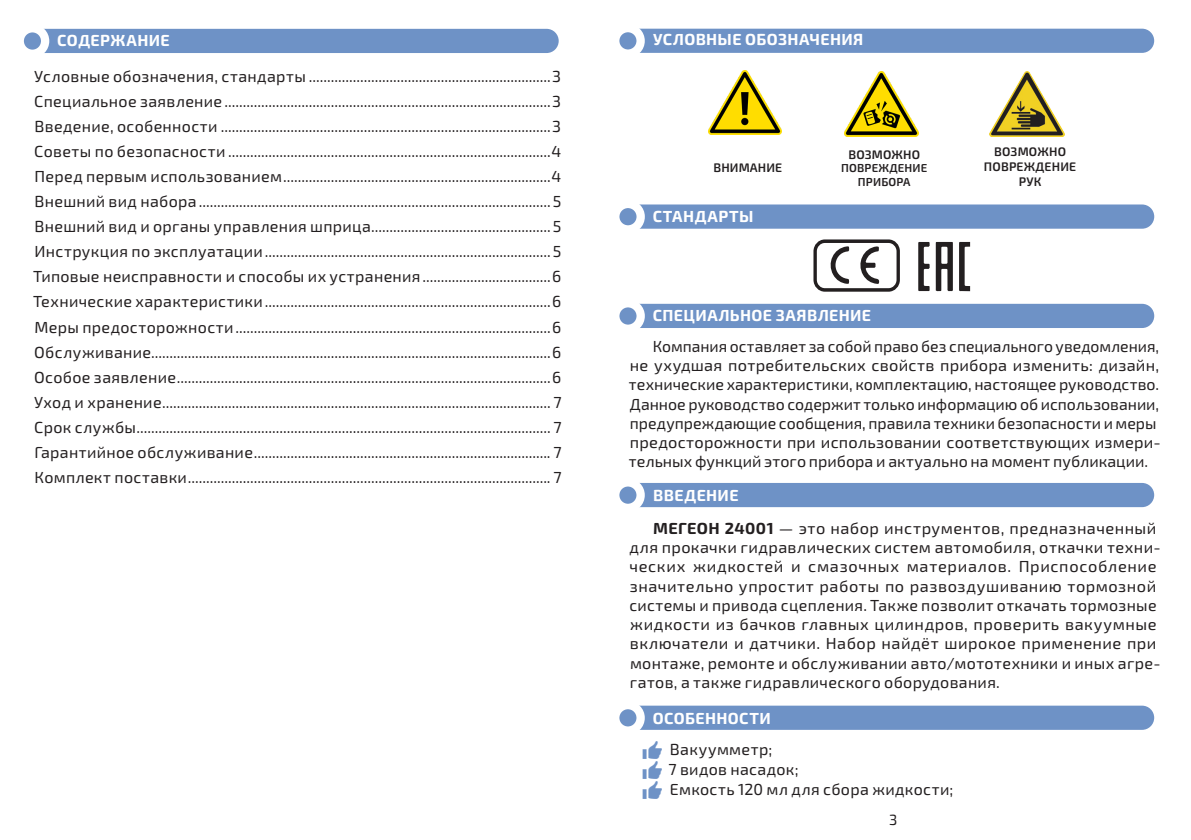
<style>
.page{position:relative;width:1191px;height:840px;background:#fff}
.page>*{position:absolute;margin:0;border:0;box-sizing:border-box;transform-origin:0 0}
.t1{font:16px/25px "Exo 2.0";letter-spacing:.02em;color:#231f20}
.t2{font:700 16px "Exo 2.0";letter-spacing:.02em;color:#fff}
.t3{font:14.8px "Exo 2.0";color:#231f20}
.t4{font:600 12.4px/14.8px "Exo 2.0";letter-spacing:.015em;color:#231f20;text-align:center}
.t5{font:600 11.6px/13.8px "Exo 2.0";letter-spacing:.015em;color:#231f20;text-align:center}
.s1{font-weight:700;color:#fff}
.s2{font-weight:700}
</style>
<div class="page">
<svg style="left:640px;top:705px;width:515px;height:25px;background:#7396c8"></svg>
<svg style="left:615px;top:704px;width:25px;height:26px"></svg>
<div style="left:611px;top:700px;width:34px;height:34px;border:8px solid #fff;border-radius:50%"></div>
<svg style="left:640px;top:204px;width:515px;height:25px;background:#7396c8"></svg>
<svg style="left:615px;top:204px;width:25px;height:25px"></svg>
<div style="left:611px;top:200px;width:34px;height:33px;border:8px solid #fff;border-radius:50%"></div>
<div style="left:640px;top:303px;width:515px;height:25px;background:#6e92c6"></div>
<svg style="left:615px;top:303px;width:25px;height:25px"></svg>
<div style="left:611px;top:299px;width:34px;height:34px;border:8px solid #fff;border-radius:50%"></div>
<div style="left:639px;top:483px;width:516px;height:25px;background:#6e92c6"></div>
<svg style="left:615px;top:482px;width:25px;height:25px"></svg>
<div style="left:611px;top:478px;width:34px;height:33px;border:8px solid #fff;border-radius:50%"></div>
<svg style="left:640px;top:28px;width:515px;height:25px;background:#7396c8"></svg>
<div style="left:44px;top:28px;width:515px;height:25px;background:#6e92c6"></div>
<svg style="left:615px;top:28px;width:25px;height:26px"></svg>
<div style="left:611px;top:24px;width:34px;height:34px;border:8px solid #fff;border-radius:50%"></div>
<svg style="left:20px;top:28px;width:25px;height:26px"></svg>
<div style="left:16px;top:24px;width:33px;height:34px;border:8px solid #fff;border-radius:50%"></div>
<div style="left:813px;top:239px;width:87px;height:52px;border:3px solid #231f20;border-radius:10px"></div>
<svg style="left:959px;top:242px;width:11px;height:49px"></svg>
<svg style="left:918px;top:242px;width:35px;height:50px"></svg>
<svg style="left:860px;top:246px;width:19px;height:38px"></svg>
<svg style="left:830px;top:246px;width:19px;height:38px"></svg>
<img style="left:708px;top:71px;width:73px;height:63px">
<img style="left:844px;top:71px;width:74px;height:65px">
<img style="left:990px;top:71px;width:74px;height:65px">
<p class="t2" style="left:57px;top:31px;width:114px">СОДЕРЖАНИЕ</p>
<p class="t1" style="left:33px;top:64px;width:530px;text-align:justify">Условные обозначения, стандарты ..................................................................3<br>Специальное заявление .........................................................................................3<br>Введение, особенности ..........................................................................................3<br>Советы по безопасности ........................................................................................4<br>Перед первым использованием.........................................................................4<br>Внешний вид набора................................................................................................5<br>Внешний вид и органы управления шприца.................................................5<br>Инструкция по эксплуатации..............................................................................5<br>Типовые неисправности и способы их устранения...................................6<br>Технические характеристики..............................................................................6<br>Меры предосторожности......................................................................................6<br>Обслуживание.............................................................................................................6<br>Особое заявление......................................................................................................6<br>Уход и хранение.......................................................................................................... 7<br>Срок службы................................................................................................................. 7<br>Гарантийное обслуживание................................................................................. 7<br>Комплект поставки................................................................................................... 7</p>
<p class="t2" style="left:653px;top:30px;width:212px">УСЛОВНЫЕ ОБОЗНАЧЕНИЯ</p>
<p class="t4" style="left:713px;top:161px;width:70px">ВНИМАНИЕ</p>
<p class="t2" style="left:653px;top:206px;width:102px">СТАНДАРТЫ</p>
<p class="t4" style="left:848px;top:147px;width:73px">ВОЗМОЖНО</p>
<p class="t5" style="left:841px;top:162px;width:88px">ПОВРЕЖДЕНИЕ<br>ПРИБОРА</p>
<p class="t4" style="left:984px;top:145px;width:94px">ВОЗМОЖНО<br>ПОВРЕЖДЕНИЕ<br>РУК</p>
<p class="t2" style="left:653px;top:306px;width:220px">СПЕЦИАЛЬНОЕ ЗАЯВЛЕНИЕ</p>
<p class="t1" style="left:629px;top:337px;width:533px;line-height:19.2px;text-indent:24px">Компания оставляет за собой право без специального уведомления, не ухудшая потребительских свойств прибора изменить: дизайн, технические характеристики, комплектацию, настоящее руководство.<br>Данное руководство содержит только информацию об использовании, предупреждающие сообщения, правила техники безопасности и меры предосторожности при использовании соответствующих измери&shy;тельных функций этого прибора и актуально на момент публикации.</p>
<p class="t1" style="left:653px;top:478px;width:505px;line-height:33.4px"><span class="s1">ВВЕДЕНИЕ<br></span><span class="s2">МЕГЕОН 24001</span> — это набор инструментов, предназначенный</p>
<p class="t1" style="left:629px;top:538px;width:533px;line-height:19.2px">для прокачки гидравлических систем автомобиля, откачки техни&shy;ческих жидкостей и смазочных материалов. Приспособление значительно упростит работы по развоздушиванию тормозной системы и привода сцепления. Также позволит откачать тормозные жидкости из бачков главных цилиндров, проверить вакуумные включатели и датчики. Набор найдёт широкое применение при монтаже, ремонте и обслуживании авто/мототехники и иных агре&shy;гатов, а также гидравлического оборудования.</p>
<p class="t2" style="left:653px;top:708px;width:119px">ОСОБЕННОСТИ</p>
<p class="t1" style="left:668px;top:739px;width:286px;line-height:20px">Вакуумметр;<br>7 видов насадок;<br>Емкость 120 мл для сбора жидкости;</p>
<p class="t3" style="left:889px;top:810px;width:10px">3</p>
</div>
